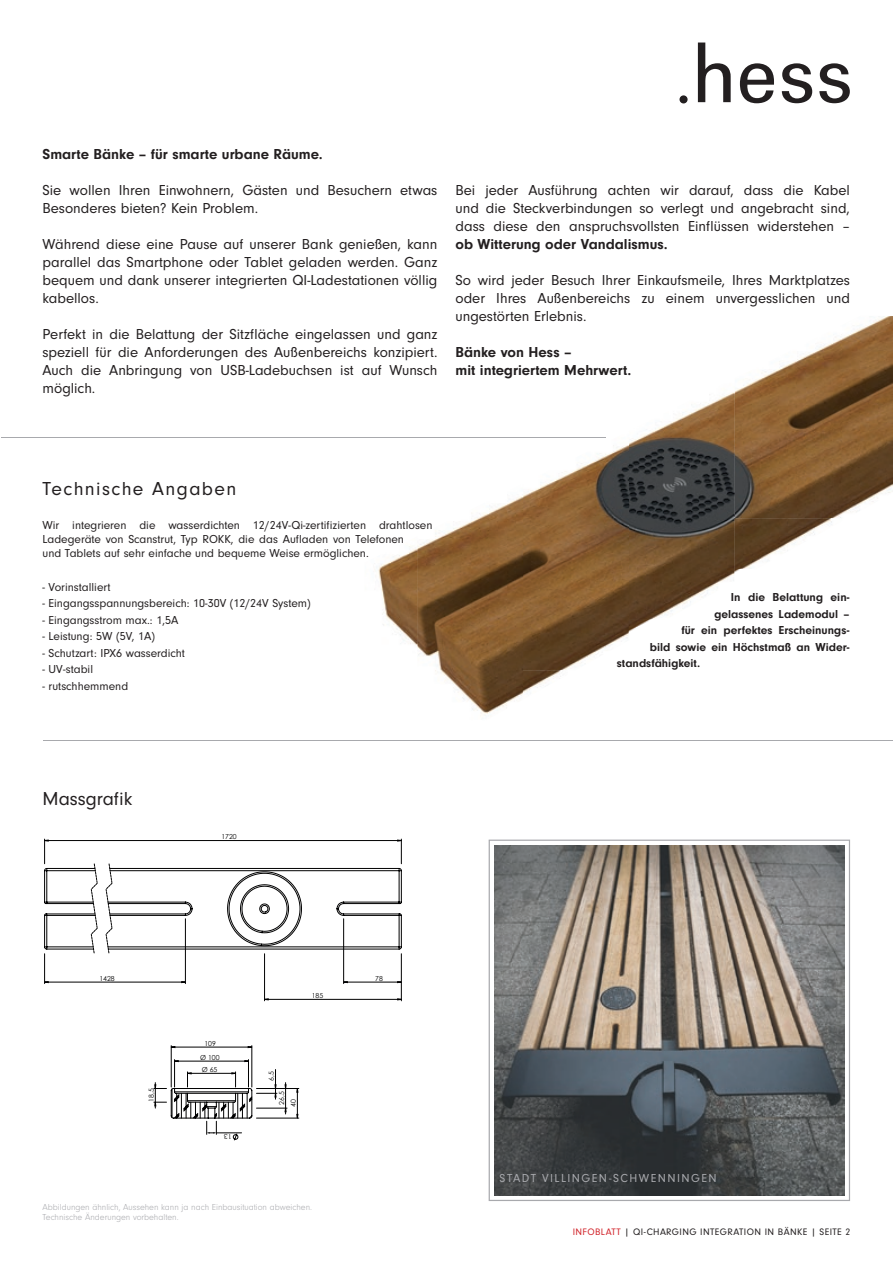
<style>
.page{position:relative;width:893px;height:1263px;background:#fff}
.page>*{position:absolute;margin:0;border:0;box-sizing:border-box;transform-origin:0 0}
.t1{font:19.5px "Neuzeit Gro";letter-spacing:.065em;color:#231f20}
.t2{font:19.5px "Neuzeit Gro";color:#231f20}
.t3{font:15px/18px "Neuzeit Gro";color:#231f20;text-align:justify}
.t4{font:700 15px/18px "Neuzeit Gro";color:#231f20}
.t5{font:12px/14.4px "Neuzeit Gro";color:#231f20}
.t6{font:700 12px "Neuzeit Gro";color:#231f20}
.t7{font:12px "Neuzeit Gro";letter-spacing:.12em;color:#a8a9ad}
.t8{font:9.75px "Neuzeit Gro";letter-spacing:.04em;color:#231f20}
.t9{font:300 9px/10.8px "Neuzeit Gro";color:#a8a9ad}
.t10{font:6.9px/14px "Century Gothic";color:#000001;text-align:center}
.s1{color:#d1232a}
</style>
<div class="page">
<hr style="left:1px;top:437px;width:604px;height:1px;background:#a8a9ad">
<svg style="left:740px;top:63px;width:34px;height:40px"></svg>
<svg style="left:782px;top:63px;width:30px;height:40px"></svg>
<svg style="left:819px;top:63px;width:31px;height:40px"></svg>
<svg style="left:698px;top:43px;width:33px;height:59px"></svg>
<div style="left:679px;top:95px;width:9px;height:8px;background:#231f20;border-radius:50%"></div>
<svg style="left:489px;top:839px;width:361px;height:362px;background:#7c7a76"></svg>
<hr style="left:265px;top:999px;width:136px;height:1px;background:#000001">
<hr style="left:264px;top:954px;width:1px;height:47px;background:#000001">
<hr style="left:401px;top:954px;width:1px;height:47px;background:#000001">
<svg style="left:44px;top:839px;width:358px;height:144px"></svg>
<hr style="left:256px;top:1108px;width:31px;height:1px;background:#000001">
<hr style="left:297px;top:1088px;width:1px;height:30px;background:#000001">
<hr style="left:256px;top:1088px;width:43px;height:1px;background:#000001">
<hr style="left:256px;top:1118px;width:43px;height:1px;background:#000001">
<hr style="left:171px;top:1047px;width:81px;height:1px;background:#000001">
<hr style="left:252px;top:1045px;width:1px;height:42px;background:#000001">
<hr style="left:171px;top:1045px;width:1px;height:42px;background:#000001">
<svg style="left:285px;top:1082px;width:1px;height:32px"></svg>
<svg style="left:154px;top:1059px;width:123px;height:81px"></svg>
<hr style="left:187px;top:1100px;width:49px;height:1px;background:#000001">
<hr style="left:175px;top:1091px;width:73px;height:1px;background:#000001">
<hr style="left:43px;top:741px;width:849px;height:1px;background:#a8a9ad">
<img style="left:735px;top:316px;width:158px;height:202px">
<img style="left:629px;top:392px;width:106px;height:228px">
<img style="left:523px;top:437px;width:106px;height:233px">
<img style="left:417px;top:496px;width:106px;height:219px">
<img style="left:378px;top:546px;width:39px;height:100px">
<img style="left:734px;top:518px;width:99px;height:51px">
<img style="left:734px;top:569px;width:6px;height:12px">
<img style="left:629px;top:620px;width:21px;height:12px">
<img style="left:523px;top:670px;width:38px;height:23px">
<p class="t4" style="left:43px;top:145px;width:282px">Smarte Bänke – für smarte urbane Räume.</p>
<p class="t3" style="left:43px;top:181px;width:396px">Sie wollen Ihren Einwohnern, Gästen und Besuchern etwas<br>Besonderes bieten? Kein Problem.</p>
<p class="t3" style="left:43px;top:235px;width:396px">Während diese eine Pause auf unserer Bank genießen, kann parallel das Smartphone oder Tablet geladen werden. Ganz bequem und dank unserer integrierten QI-Ladestationen völlig kabellos.</p>
<p class="t3" style="left:43px;top:325px;width:396px">Perfekt in die Belattung der Sitzfläche eingelassen und ganz speziell für die Anforderungen des Außenbereichs konzipiert.<br>Auch die Anbringung von USB-Ladebuchsen ist auf Wunsch möglich.</p>
<p class="t3" style="left:455px;top:181px;width:396px">Bei jeder Ausführung achten wir darauf, dass die Kabel und die Steckverbindungen so verlegt und angebracht sind, dass diese den anspruchsvollsten Einflüssen widerstehen –</p>
<p class="t4" style="left:455px;top:235px;width:214px">ob Witterung oder Vandalismus.</p>
<p class="t3" style="left:455px;top:271px;width:396px">So wird jeder Besuch Ihrer Einkaufsmeile, Ihres Marktplatzes oder Ihres Außenbereichs zu einem unvergesslichen und ungestörten Erlebnis.</p>
<p class="t4" style="left:455px;top:343px;width:177px">Bänke von Hess –<br>mit integriertem Mehrwert.</p>
<h1 class="t1" style="left:43px;top:478px;width:195px">Technische Angaben</h1>
<p class="t5" style="left:43px;top:518px;width:391px">Wir integrieren die wasserdichten 12/24V-Qi-zertifizierten drahtlosen<br>Ladegeräte von Scanstrut, Typ ROKK, die das Aufladen von Telefonen<br>und Tablets auf sehr einfache und bequeme Weise ermöglichen.</p>
<p class="t5" style="left:43px;top:580px;width:70px">- Vorinstalliert</p>
<p class="t5" style="left:43px;top:596px;width:270px">- Eingangsspannungsbereich: 10-30V (12/24V System)</p>
<p class="t5" style="left:43px;top:613px;width:137px">- Eingangsstrom max.: 1,5A</p>
<p class="t5" style="left:43px;top:629px;width:114px">- Leistung: 5W (5V, 1A)</p>
<p class="t5" style="left:43px;top:646px;width:144px">- Schutzart: IPX6 wasserdicht</p>
<p class="t5" style="left:43px;top:662px;width:52px">- UV-stabil</p>
<p class="t5" style="left:43px;top:679px;width:87px">- rutschhemmend</p>
<p class="t6" style="left:731px;top:590px;width:120px">In die Belattung ein-</p>
<p class="t6" style="left:714px;top:607px;width:136px">gelassenes Lademodul –</p>
<p class="t6" style="left:681px;top:623px;width:169px">für ein perfektes Erscheinungs-</p>
<p class="t6" style="left:650px;top:640px;width:201px">bild sowie ein Höchstmaß an Wider-</p>
<p class="t6" style="left:617px;top:656px;width:85px">standsfähigkeit.</p>
<h1 class="t2" style="left:43px;top:788px;width:92px">Massgrafik</h1>
<p class="t10" style="left:221px;top:829px;width:17px">1720</p>
<p class="t10" style="left:99px;top:971px;width:17px">1428</p>
<p class="t10" style="left:375px;top:971px;width:9px">78</p>
<p class="t10" style="left:312px;top:988px;width:13px">185</p>
<p class="t10" style="left:200px;top:1036px;width:21px">109<br>Ø 100</p>
<p class="t10" style="left:202px;top:1062px;width:17px">Ø 65</p>
<p class="t10" style="left:264px;top:1081px;width:11px;rotate:-90deg">6,5</p>
<p class="t10" style="left:144px;top:1102px;width:15px;rotate:-90deg">18,5</p>
<p class="t10" style="left:274px;top:1105px;width:15px;rotate:-90deg">26,5</p>
<p class="t10" style="left:232px;top:1144px;width:9px;rotate:-180deg">13</p>
<p class="t10" style="left:286px;top:1107px;width:9px;rotate:-90deg">40</p>
<p class="t9" style="left:43px;top:1201px;width:271px">Abbildungen ähnlich, Aussehen kann ja nach Einbausituation abweichen.<br>Technische Änderungen vorbehalten.</p>
<p class="t7" style="left:500px;top:1172px;width:219px">STADT VILLINGEN-SCHWENNINGEN</p>
<p class="t8" style="left:573px;top:1227px;width:279px"><span class="s1">INFOBLATT</span> | QI-CHARGING INTEGRATION IN BÄNKE | SEITE 2</p>
</div>
